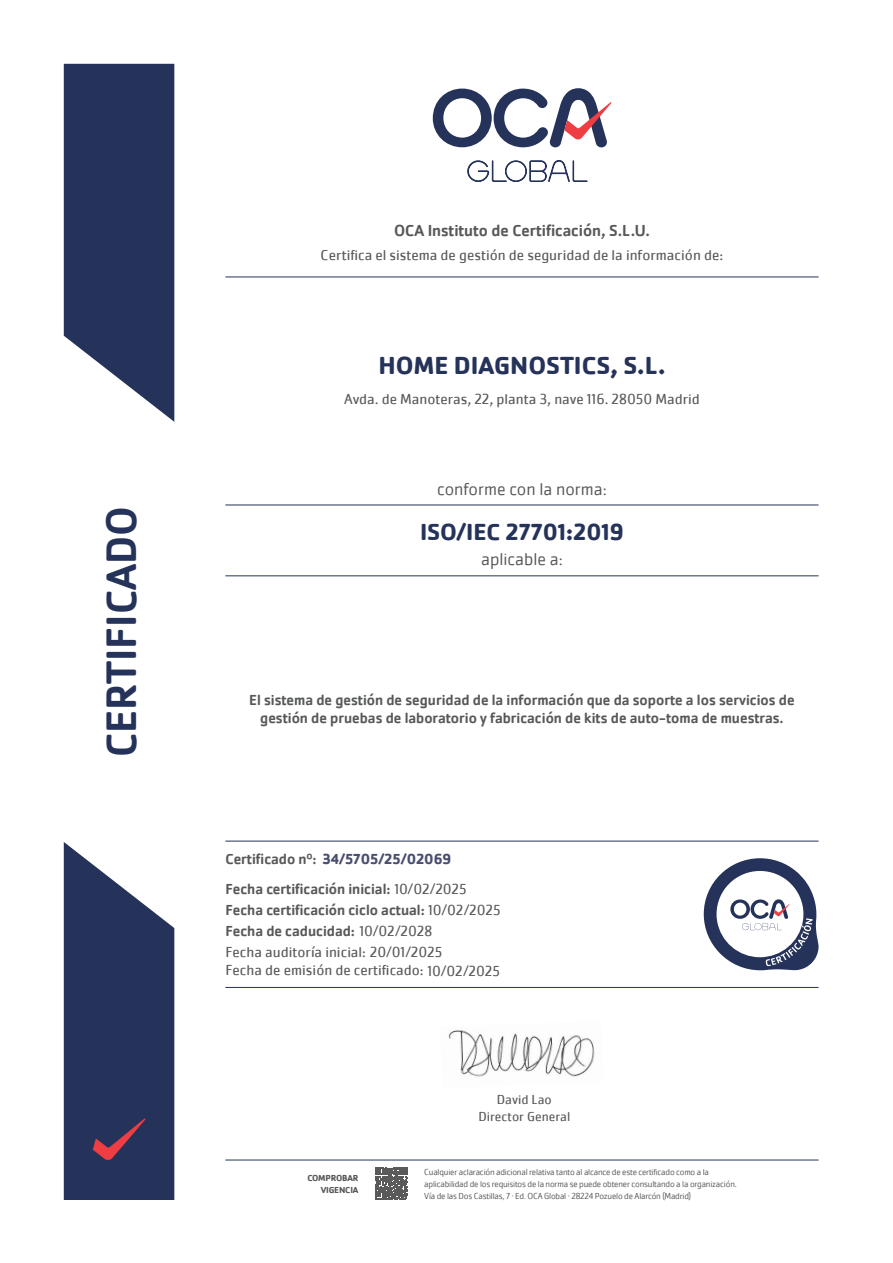
<style>
.page{position:relative;width:893px;height:1263px;background:#fff}
.page>*{position:absolute;margin:0;border:0;box-sizing:border-box;transform-origin:0 0}
.t1{font:500 43.95px "Cachet Pro";color:#25335a}
.t2{font:700 25.5px "Cachet Pro";color:#25335a}
.t3{font:700 24px "Cachet Pro";color:#25335a}
.t4{font:300 18px "Cachet Pro";color:#57585a}
.t5{font:500 16.5px "Cachet Pro";color:#57585a}
.t6{font:500 15px/18px "Cachet Pro";color:#57585a;text-align:center}
.t7{font:15px "Cachet Pro";color:#57585a}
.t8{font:700 15px "Cachet Pro";color:#494e6e}
.t9{font:13.5px "Cachet Pro";color:#57585a}
.t10{font:300 9px "Cachet Pro";letter-spacing:-.02em;color:#57585a}
.t11{font:700 9px "Cachet Pro";letter-spacing:-.02em;color:#57585a}
.s1{font-weight:500;color:#57585a}
.s2{font-weight:400}
</style>
<div class="page">
<svg style="left:433px;top:88px;width:179px;height:59px"></svg>
<svg style="left:467px;top:160px;width:121px;height:22px"></svg>
<svg style="left:64px;top:64px;width:110px;height:358px;background:#3f4b6d"></svg>
<svg style="left:64px;top:842px;width:110px;height:358px;background:#414b6d"></svg>
<hr style="left:225px;top:277px;width:594px;height:1px;background:#25335a">
<hr style="left:225px;top:575px;width:594px;height:1px;background:#25335a">
<hr style="left:225px;top:505px;width:594px;height:1px;background:#25335a">
<svg style="left:704px;top:858px;width:115px;height:112px"></svg>
<hr style="left:225px;top:1160px;width:594px;height:1px;background:#25335a">
<img style="left:448px;top:1029px;width:147px;height:48px">
<hr style="left:225px;top:841px;width:594px;height:1px;background:#25335a">
<hr style="left:225px;top:987px;width:594px;height:1px;background:#25335a">
<svg style="left:375px;top:1167px;width:32px;height:32px"></svg>
<p class="t1" style="left:96px;top:757px;width:253px;rotate:-90deg">CERTIFICADO</p>
<p class="t5" style="left:394px;top:221px;width:257px">OCA Instituto de Certificación, S.L.U.</p>
<p class="t7" style="left:321px;top:246px;width:404px">Certifica el sistema de gestión de seguridad de la información de:</p>
<p class="t2" style="left:378px;top:350px;width:289px">HOME DIAGNOSTICS, S.L.</p>
<p class="t7" style="left:344px;top:390px;width:357px">Avda. de Manoteras, 22, planta 3, nave 116. 28050 Madrid</p>
<p class="t4" style="left:437px;top:479px;width:171px">conforme con la norma:</p>
<p class="t3" style="left:420px;top:517px;width:205px">ISO/IEC 27701:2019</p>
<p class="t4" style="left:481px;top:549px;width:83px">aplicable a:</p>
<p class="t6" style="left:249px;top:691px;width:547px">El sistema de gestión de seguridad de la información que da soporte a los servicios de gestión de pruebas de laboratorio y fabricación de kits de auto-toma de muestras.</p>
<p class="t8" style="left:225px;top:850px;width:228px"><span class="s1">Certificado nº:</span> 34/5705/25/02069</p>
<p class="t6" style="left:225px;top:880px;width:243px">Fecha certificación inicial: <span class="s2">10/02/2025</span></p>
<p class="t6" style="left:225px;top:901px;width:277px">Fecha certificación ciclo actual: <span class="s2">10/02/2025</span></p>
<p class="t6" style="left:225px;top:922px;width:208px">Fecha de caducidad: <span class="s2">10/02/2028</span></p>
<p class="t7" style="left:225px;top:943px;width:218px">Fecha auditoría inicial: 20/01/2025</p>
<p class="t7" style="left:225px;top:961px;width:276px">Fecha de emisión de certificado: 10/02/2025</p>
<p class="t9" style="left:497px;top:1091px;width:56px">David Lao</p>
<p class="t11" style="left:307px;top:1172px;width:53px">COMPROBAR</p>
<p class="t11" style="left:321px;top:1184px;width:39px">VIGENCIA</p>
<p class="t9" style="left:478px;top:1109px;width:93px">Director General</p>
<p class="t10" style="left:424px;top:1166px;width:286px">Cualquier aclaración adicional relativa tanto al alcance de este certificado como a la</p>
<p class="t10" style="left:424px;top:1178px;width:314px">aplicabilidad de los requisitos de la norma se puede obtener consultando a la organización.</p>
<p class="t10" style="left:424px;top:1190px;width:268px">Vía de las Dos Castillas, 7 · Ed. OCA Global · 28224 Pozuelo de Alarcón (Madrid)</p>
</div>
